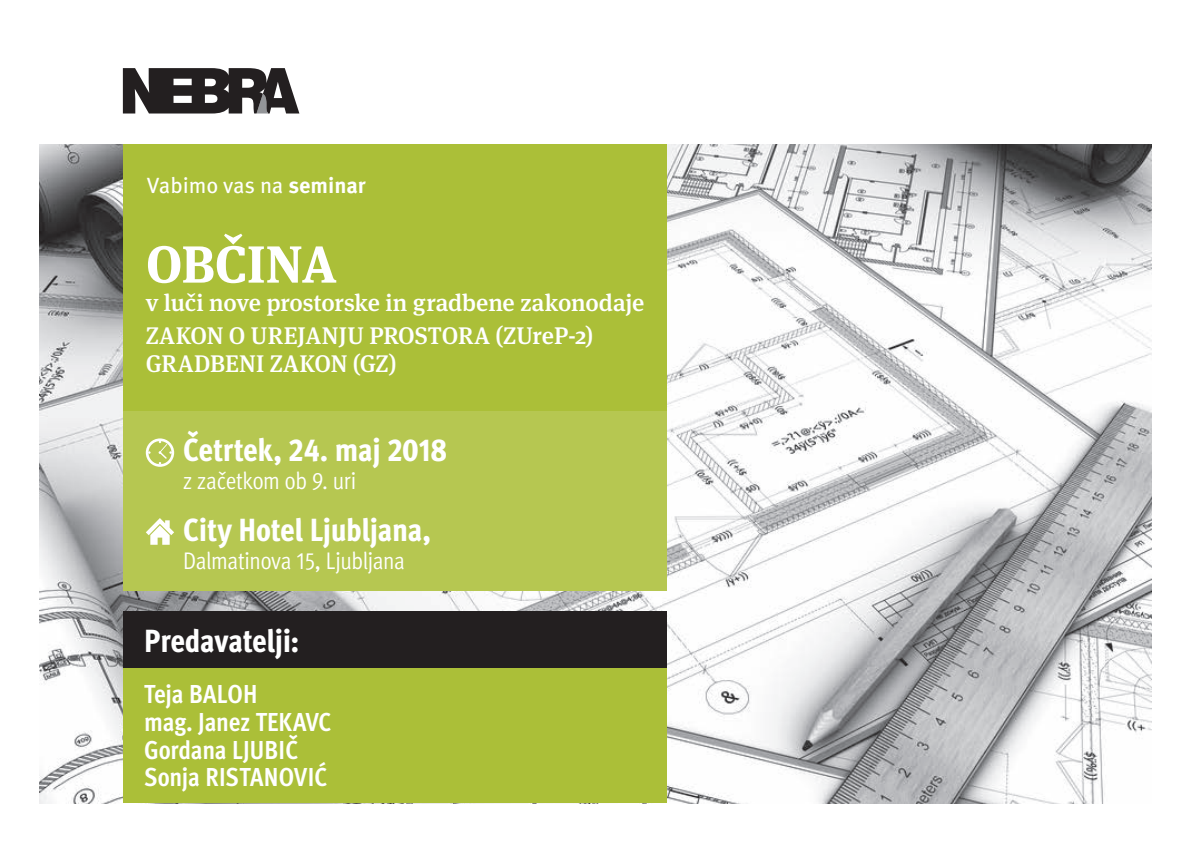
<style>
.page{position:relative;width:1191px;height:844px;background:#fff}
.page>*{position:absolute;margin:0;border:0;box-sizing:border-box;transform-origin:0 0}
.t1{font:700 52px "Meta Serif Pro";color:#fff}
.t2{font:800 condensed 32px "Meta Pro";letter-spacing:-.01em;color:#fff}
.t3{font:700 condensed 26px/27.6px "Meta Pro";color:#fff}
.t4{font:500 24px/28px "Meta Serif Pro";letter-spacing:-.005em;color:#fff}
.t5{font:24px "Meta Pro Cond Norm";letter-spacing:-.015em;color:#fff}
.t6{font:22px "Meta Pro";letter-spacing:-.01em;color:#fff}
.s1{font-weight:700}
</style>
<div class="page">
<img style="left:40px;top:145px;width:1111px;height:657px">
<div style="left:123px;top:145px;width:543px;height:265px;background:#abbf38"></div>
<svg style="left:123px;top:68px;width:176px;height:45px"></svg>
<div style="left:123px;top:410px;width:543px;height:180px;background:#b6c751"></div>
<svg style="left:146px;top:518px;width:28px;height:26px"></svg>
<svg style="left:146px;top:438px;width:28px;height:28px"></svg>
<div style="left:123px;top:611px;width:543px;height:191px;background:#abbf38"></div>
<div style="left:123px;top:611px;width:543px;height:56px;background:#231f20"></div>
<p class="t6" style="left:147px;top:168px;width:220px">Vabimo vas na <span class="s1">seminar</span></p>
<h1 class="t1" style="left:146px;top:223px;width:192px">OBČINA</h1>
<p class="t4" style="left:146px;top:286px;width:500px">v luči nove prostorske in gradbene zakonodaje</p>
<p class="t4" style="left:146px;top:320px;width:449px">ZAKON O UREJANJU PROSTORA (ZUreP-2(<br>GRADBENI ZAKON (GZ(</p>
<h2 class="t2" style="left:183px;top:425px;width:265px">Četrtek, 24. maj 2018</h2>
<p class="t5" style="left:183px;top:463px;width:175px">z začetkom ob 9. uri</p>
<h2 class="t2" style="left:183px;top:505px;width:249px">City Hotel Ljubljana,</h2>
<p class="t5" style="left:183px;top:543px;width:223px">Dalmatinova 15, Ljubljana</p>
<h2 class="t2" style="left:144px;top:615px;width:157px">Predavatelji:</h2>
<p class="t3" style="left:144px;top:678px;width:189px">Teja BALOH<br>mag. Janez TEKAVC<br>Gordana LJUBIČ<br>Sonja RISTANOVIĆ</p>
</div>
